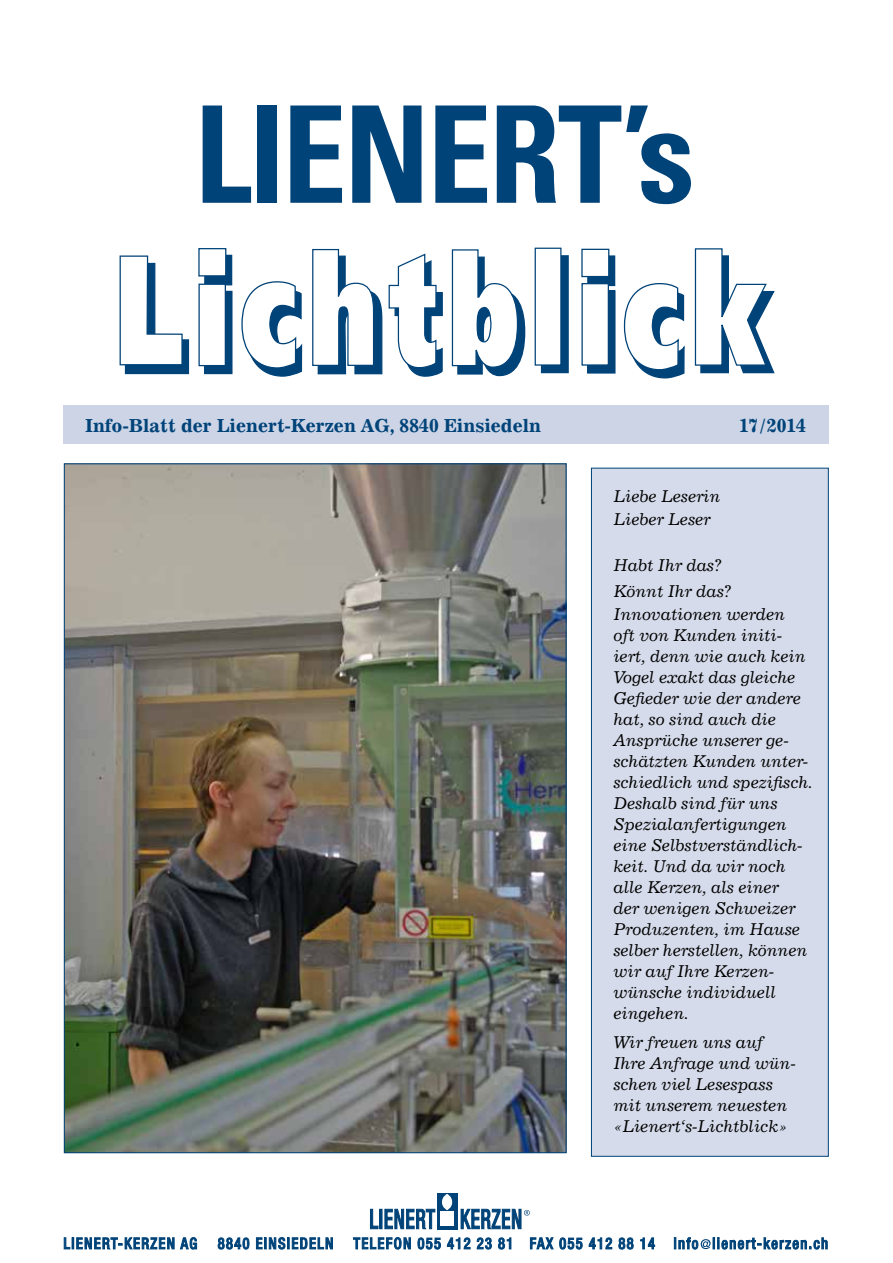
<style>
.page{position:relative;width:893px;height:1263px;background:#fff}
.page>*{position:absolute;margin:0;border:0;box-sizing:border-box;transform-origin:0 0}
.t1{font:700 condensed 134.7px "Univers LT Std";letter-spacing:-.02em;color:#004379;scale:.95 1}
.t2{font:700 18px "News 702 BT";color:#004379}
.t3{font:italic 16.2px/21px "News 702 BT";color:#000}
</style>
<div class="page">
<div style="left:64px;top:405px;width:765px;height:38px;background:#ccd4e6"></div>
<svg style="left:64px;top:1237px;width:110px;height:12px"></svg>
<svg style="left:180px;top:1237px;width:17px;height:12px"></svg>
<svg style="left:218px;top:1237px;width:31px;height:12px"></svg>
<svg style="left:256px;top:1237px;width:77px;height:12px"></svg>
<svg style="left:353px;top:1237px;width:58px;height:12px"></svg>
<svg style="left:418px;top:1237px;width:23px;height:12px"></svg>
<svg style="left:447px;top:1237px;width:23px;height:12px"></svg>
<svg style="left:477px;top:1237px;width:15px;height:12px"></svg>
<svg style="left:498px;top:1237px;width:13px;height:12px"></svg>
<svg style="left:530px;top:1237px;width:52px;height:12px"></svg>
<svg style="left:589px;top:1237px;width:23px;height:12px"></svg>
<svg style="left:618px;top:1237px;width:15px;height:12px"></svg>
<svg style="left:640px;top:1237px;width:15px;height:12px"></svg>
<svg style="left:674px;top:1237px;width:153px;height:12px"></svg>
<div style="left:437px;top:1193px;width:21px;height:37px;background:#004379"></div>
<svg style="left:442px;top:1194px;width:10px;height:16px"></svg>
<div style="left:441px;top:1211px;width:13px;height:15px;background:#fff"></div>
<svg style="left:370px;top:1209px;width:8px;height:20px"></svg>
<div style="left:380px;top:1209px;width:2px;height:20px;border:1px solid #004379"></div>
<svg style="left:384px;top:1209px;width:51px;height:20px"></svg>
<svg style="left:461px;top:1209px;width:69px;height:20px"></svg>
<svg style="left:312px;top:248px;width:131px;height:129px"></svg>
<svg style="left:451px;top:249px;width:75px;height:128px"></svg>
<svg style="left:694px;top:248px;width:81px;height:126px"></svg>
<div style="left:542px;top:256px;width:26px;height:117px;background:#004379"></div>
<div style="left:541px;top:255px;width:28px;height:118px;border:1px solid #004379"></div>
<svg style="left:119px;top:255px;width:71px;height:120px"></svg>
<div style="left:535px;top:248px;width:26px;height:117px;background:#fff"></div>
<div style="left:535px;top:248px;width:26px;height:118px;border:1px solid #004379"></div>
<div style="left:205px;top:291px;width:27px;height:83px;background:#004379"></div>
<div style="left:204px;top:291px;width:29px;height:83px;border:1px solid #004379"></div>
<div style="left:204px;top:255px;width:28px;height:30px;background:#004379"></div>
<div style="left:198px;top:248px;width:28px;height:28px;background:#fff;border:1px solid #004379"></div>
<div style="left:199px;top:284px;width:26px;height:82px;background:#fff"></div>
<div style="left:198px;top:284px;width:28px;height:82px;border:1px solid #004379"></div>
<div style="left:588px;top:291px;width:27px;height:82px;background:#004379"></div>
<div style="left:587px;top:290px;width:28px;height:84px;border:1px solid #004379"></div>
<div style="left:587px;top:255px;width:28px;height:31px;background:#004379;border:1px solid #004379"></div>
<div style="left:581px;top:249px;width:28px;height:28px;background:#fff;border:1px solid #004379"></div>
<div style="left:581px;top:283px;width:28px;height:83px;background:#fff;border:1px solid #004379"></div>
<svg style="left:241px;top:281px;width:62px;height:96px"></svg>
<svg style="left:623px;top:283px;width:62px;height:96px"></svg>
<div style="left:591px;top:468px;width:238px;height:689px;background:#d5dbea;border:1px solid #004379"></div>
<img style="left:66px;top:465px;width:499px;height:686px">
<h1 class="t1" style="left:194px;top:72px;width:528px">LIENERT’s</h1>
<p class="t2" style="left:85px;top:415px;width:457px">Info-Blatt der Lienert-Kerzen AG, 8840 Einsiedeln</p>
<p class="t2" style="left:739px;top:415px;width:69px">17/2014</p>
<p class="t3" style="left:614px;top:484px;width:108px;line-height:23.1px">Liebe Leserin<br>Lieber Leser</p>
<p class="t3" style="left:614px;top:553px;width:120px;line-height:25.2px">Habt Ihr das?<br>Könnt Ihr das?</p>
<p class="t3" style="left:614px;top:603px;width:201px">Innovationen werden<br>oft von Kunden initi&shy;iert, denn wie auch kein<br>Vogel exakt das gleiche<br>Gefieder wie der andere hat, so sind auch die<br>Ansprüche unserer ge&shy;schätzten Kunden unter&shy;schiedlich und spezifisch.<br>Deshalb sind für uns<br>Spezialanfertigungen eine Selbstverständlich&shy;keit. Und da wir noch alle Kerzen, als einer<br>der wenigen Schweizer<br>Produzenten, im Hause selber herstellen, können wir auf Ihre Kerzen&shy;wünsche individuell eingehen.</p>
<p class="t3" style="left:614px;top:1032px;width:184px">Wir freuen uns auf<br>Ihre Anfrage und wün&shy;schen viel Lesespass mit unserem neuesten «Lienert‘s-Lichtblick»</p>
</div>
